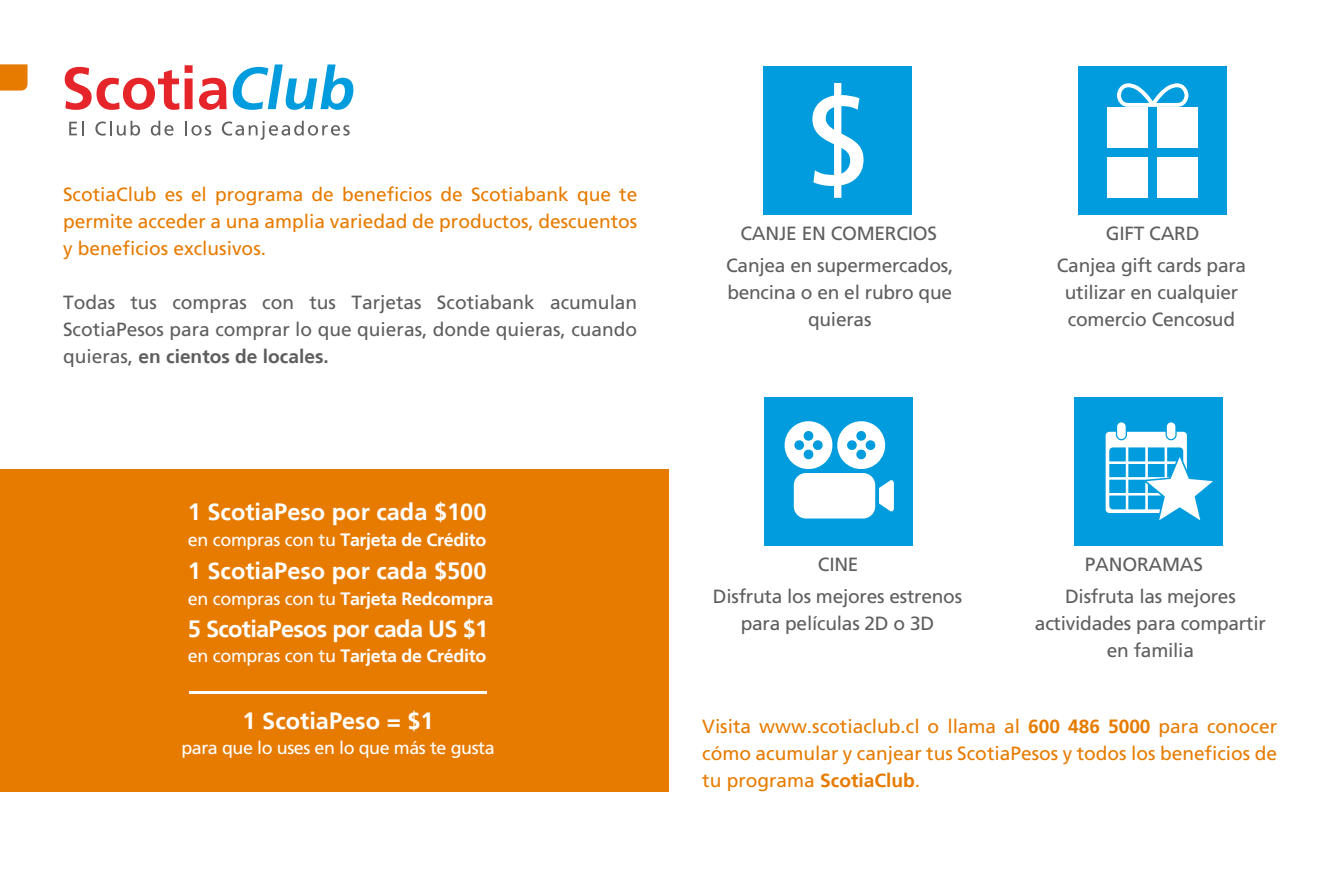
<style>
.page{position:relative;width:1340px;height:893px;background:#fff}
.page>*{position:absolute;margin:0;border:0;box-sizing:border-box;transform-origin:0 0}
.t1{font:700 23.62px "Frutiger";color:#fff}
.t2{font:700 23.62px "Frutiger";letter-spacing:-.03em;color:#fff}
.t3{font:19.12px/27px "Frutiger";letter-spacing:-.015em;color:#5f5e5e;text-align:center}
.t4{font:19.12px/27px "Frutiger";color:#e77b00;text-align:justify}
.t5{font:700 17.78px "Frutiger";letter-spacing:-.015em;color:#fff}
.t6{font:17.78px "Frutiger";letter-spacing:-.025em;color:#fff}
.s1{font-weight:700}
.s2{font-weight:400}
</style>
<div class="page">
<div style="left:0;top:469px;width:668px;height:322px;background:#e77b00"></div>
<svg style="left:0;top:64px;width:28px;height:27px"></svg>
<svg style="left:65px;top:67px;width:114px;height:43px"></svg>
<svg style="left:185px;top:65px;width:8px;height:44px"></svg>
<svg style="left:199px;top:64px;width:155px;height:46px"></svg>
<svg style="left:69px;top:121px;width:15px;height:14px"></svg>
<svg style="left:95px;top:121px;width:45px;height:15px"></svg>
<svg style="left:151px;top:121px;width:23px;height:15px"></svg>
<svg style="left:185px;top:121px;width:26px;height:15px"></svg>
<svg style="left:222px;top:121px;width:128px;height:19px"></svg>
<hr style="left:189px;top:691px;width:297px;height:2px;background:#fff">
<div style="left:763px;top:66px;width:149px;height:149px;background:#009cde"></div>
<svg style="left:812px;top:83px;width:51px;height:115px"></svg>
<div style="left:1078px;top:66px;width:148px;height:149px;background:#009cde"></div>
<div style="left:1107px;top:107px;width:40px;height:41px;background:#fff"></div>
<div style="left:1157px;top:107px;width:41px;height:41px;background:#fff"></div>
<div style="left:1107px;top:157px;width:40px;height:41px;background:#fff"></div>
<div style="left:1157px;top:157px;width:41px;height:41px;background:#fff"></div>
<svg style="left:1117px;top:83px;width:71px;height:24px"></svg>
<div style="left:764px;top:397px;width:148px;height:149px;background:#009cde"></div>
<div style="left:793px;top:473px;width:82px;height:45px;background:#fff;border-radius:12px"></div>
<svg style="left:784px;top:421px;width:102px;height:48px"></svg>
<svg style="left:879px;top:480px;width:14px;height:32px"></svg>
<div style="left:1073px;top:397px;width:149px;height:149px;background:#009cde"></div>
<div style="left:1117px;top:422px;width:8px;height:17px;background:#fff;border-radius:4px"></div>
<div style="left:1166px;top:422px;width:9px;height:17px;background:#fff;border-radius:4px"></div>
<svg style="left:1105px;top:432px;width:108px;height:88px"></svg>
<p class="t4" style="left:63px;top:181px;width:576px">ScotiaClub es el programa de beneficios de Scotiabank que te permite acceder a una amplia variedad de productos, descuentos y beneficios exclusivos.</p>
<p class="t3" style="left:63px;top:289px;width:576px;text-align:justify">Todas tus compras con tus Tarjetas Scotiabank acumulan ScotiaPesos para comprar lo que quieras, donde quieras, cuando quieras, <span class="s1">en cientos de locales.</span></p>
<p class="t1" style="left:188px;top:498px;width:300px">1 ScotiaPeso por cada $100</p>
<p class="t5" style="left:188px;top:529px;width:300px"><span class="s2">en compras con tu</span> Tarjeta de Crédito</p>
<p class="t1" style="left:188px;top:557px;width:300px">1 ScotiaPeso por cada $500</p>
<p class="t5" style="left:188px;top:588px;width:307px"><span class="s2">en compras con tu</span> Tarjeta Redcompra</p>
<p class="t2" style="left:188px;top:615px;width:302px">5 ScotiaPesos por cada US $1</p>
<p class="t5" style="left:188px;top:645px;width:300px"><span class="s2">en compras con tu</span> Tarjeta de Crédito</p>
<p class="t1" style="left:243px;top:707px;width:192px">1 ScotiaPeso = $1</p>
<p class="t6" style="left:181px;top:737px;width:315px">para que lo uses en lo que más te gusta</p>
<p class="t3" style="left:740px;top:220px;width:198px">CANJE EN COMERCIOS</p>
<p class="t3" style="left:726px;top:251px;width:229px">Canjea en supermercados, bencina o en el rubro que quieras</p>
<p class="t3" style="left:1105px;top:220px;width:95px">GIFT CARD</p>
<p class="t3" style="left:1056px;top:251px;width:191px">Canjea gift cards para utilizar en cualquier comercio Cencosud</p>
<p class="t3" style="left:818px;top:551px;width:42px">CINE</p>
<p class="t3" style="left:713px;top:582px;width:251px">Disfruta los mejores estrenos para películas 2D o 3D</p>
<p class="t3" style="left:1084px;top:551px;width:120px">PANORAMAS</p>
<p class="t3" style="left:1035px;top:582px;width:232px">Disfruta las mejores actividades para compartir en familia</p>
<p class="t4" style="left:702px;top:712px;width:576px">Visita www.scotiaclub.cl o llama al <span class="s1">600 486 5000</span> para conocer cómo acumular y canjear tus ScotiaPesos y todos los beneficios de tu programa <span class="s1">ScotiaClub</span>.</p>
</div>
